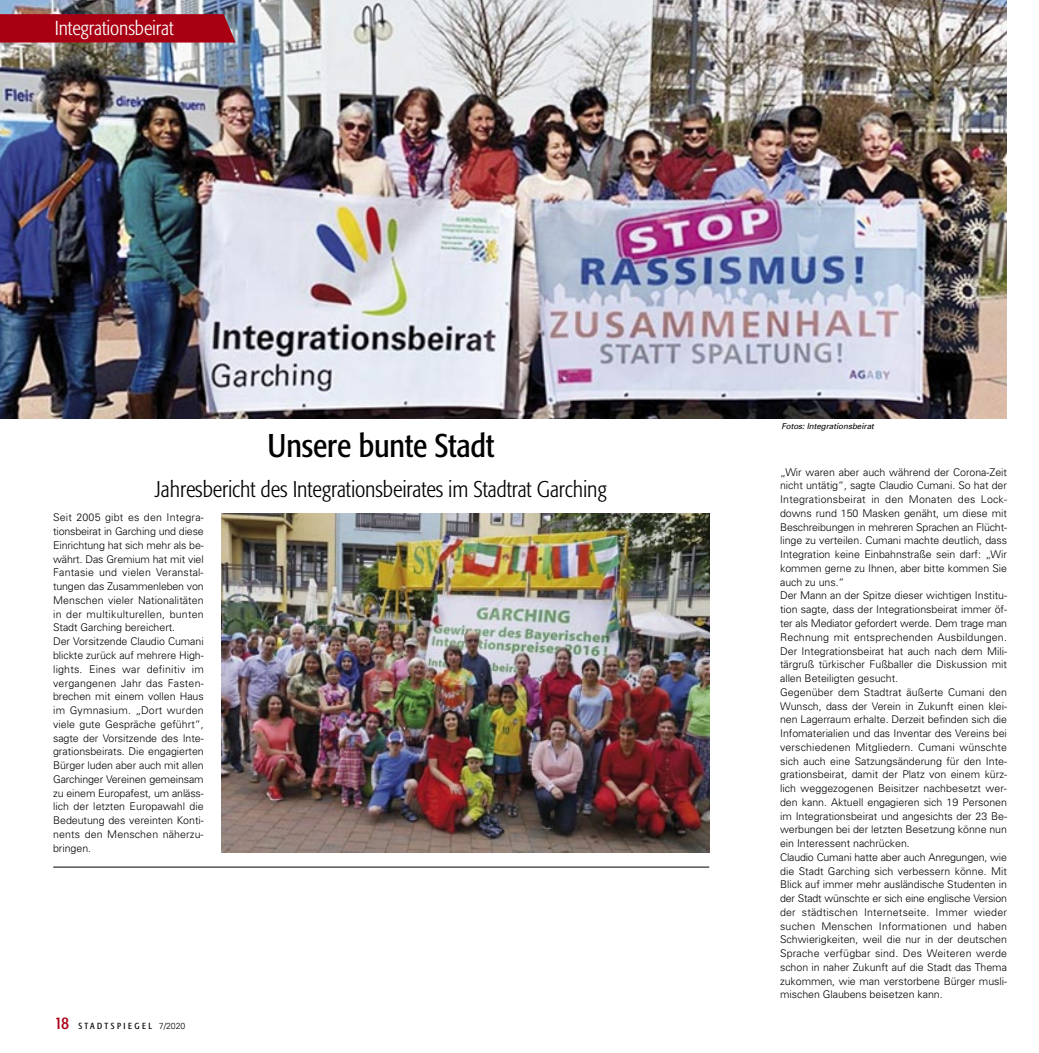
<style>
.page{position:relative;width:1039px;height:1053px;background:#fff}
.page>*{position:absolute;margin:0;border:0;box-sizing:border-box;transform-origin:0 0}
.t1{font:condensed 32.5px "Formata";letter-spacing:-.005em;color:#000}
.t2{font:300 condensed 22.5px "Formata";letter-spacing:-.005em;color:#000}
.t3{font:300 condensed 20px "Formata";letter-spacing:-.005em;color:#fff}
.t4{font:300 10.62px/13.8px "Univers";letter-spacing:-.005em;color:#000;text-align:justify}
.t5{font:condensed 8.75px "Formata";letter-spacing:.27em;color:#000}
.t6{font:italic 8.12px "Univers";color:#000}
.s1{font-size:17.5px;color:#a80012}
.s2{font-family:"Univers";font-weight:300;font-stretch:normal}
</style>
<div class="page">
<img style="left:0;top:0;width:1005px;height:418px">
<svg style="left:0;top:14px;width:235px;height:29px;background:#a60618"></svg>
<hr style="left:53px;top:866px;width:656px;height:1px;background:#000">
<img style="left:221px;top:513px;width:488px;height:339px">
<p class="t3" style="left:55px;top:20px;width:120px">Integrationsbeirat</p>
<p class="t1" style="left:267px;top:431px;width:228px">Unsere bunte Stadt</p>
<p class="t2" style="left:155px;top:479px;width:453px">Jahresbericht des Integrationsbeirates im Stadtrat Garching</p>
<p class="t4" style="left:53px;top:511px;width:152px">Seit 2005 gibt es den Integra&shy;tionsbeirat in Garching und diese Einrichtung hat sich mehr als be&shy;währt. Das Gremium hat mit viel Fantasie und vielen Veranstal&shy;tungen das Zusammenleben von Menschen vieler Nationalitäten in der multikulturellen, bunten Stadt Garching bereichert.</p>
<p class="t4" style="left:53px;top:635px;width:152px">Der Vorsitzende Claudio Cumani blickte zurück auf mehrere High&shy;lights. Eines war definitiv im vergangenen Jahr das Fasten&shy;brechen mit einem vollen Haus im Gymnasium. „Dort wurden viele gute Gespräche geführt“, sagte der Vorsitzende des Inte&shy;grationsbeirats. Die engagierten Bürger luden aber auch mit allen Garchinger Vereinen gemeinsam zu einem Europafest, um anläss&shy;lich der letzten Europawahl die Bedeutung des vereinten Konti&shy;nents den Menschen näherzu&shy;bringen.</p>
<p class="t5" style="left:54px;top:1021px;width:132px"><span class="s1">18</span> STADTSPIEGEL <span class="s2">7/2020</span></p>
<p class="t6" style="left:781px;top:423px;width:95px">Fotos: Integrationsbeirat</p>
<p class="t4" style="left:780px;top:466px;width:228px">„Wir waren aber auch während der Corona-Zeit nicht untätig“, sagte Claudio Cumani. So hat der Integrationsbeirat in den Monaten des Lock&shy;downs rund 150 Masken genäht, um diese mit Beschreibungen in mehreren Sprachen an Flücht&shy;linge zu verteilen. Cumani machte deutlich, dass Integration keine Einbahnstraße sein darf: „Wir kommen gerne zu Ihnen, aber bitte kommen Sie auch zu uns.“</p>
<p class="t4" style="left:780px;top:589px;width:228px">Der Mann an der Spitze dieser wichtigen Institu&shy;tion sagte, dass der Integrationsbeirat immer öf&shy;ter als Mediator gefordert werde. Dem trage man Rechnung mit entsprechenden Ausbildungen.<br>Der Integrationsbeirat hat auch nach dem Mili&shy;tärgruß türkischer Fußballer die Diskussion mit allen Beteiligten gesucht.</p>
<p class="t4" style="left:780px;top:686px;width:228px">Gegenüber dem Stadtrat äußerte Cumani den Wunsch, dass der Verein in Zukunft einen klei&shy;nen Lagerraum erhalte. Derzeit befinden sich die Infomaterialien und das Inventar des Vereins bei verschiedenen Mitgliedern. Cumani wünschte sich auch eine Satzungsänderung für den Inte&shy;grationsbeirat, damit der Platz von einem kürz&shy;lich weggezogenen Beisitzer nachbesetzt wer&shy;den kann. Aktuell engagieren sich 19 Personen im Integrationsbeirat und angesichts der 23 Be&shy;werbungen bei der letzten Besetzung könne nun ein Interessent nachrücken.</p>
<p class="t4" style="left:780px;top:851px;width:228px">Claudio Cumani hatte aber auch Anregungen, wie die Stadt Garching sich verbessern könne. Mit Blick auf immer mehr ausländische Studenten in der Stadt wünschte er sich eine englische Version der städtischen Internetseite. Immer wieder suchen Menschen Informationen und haben Schwierigkeiten, weil die nur in der deutschen Sprache verfügbar sind. Des Weiteren werde schon in naher Zukunft auf die Stadt das Thema zukommen, wie man verstorbene Bürger musli&shy;mischen Glaubens beisetzen kann.</p>
</div>
